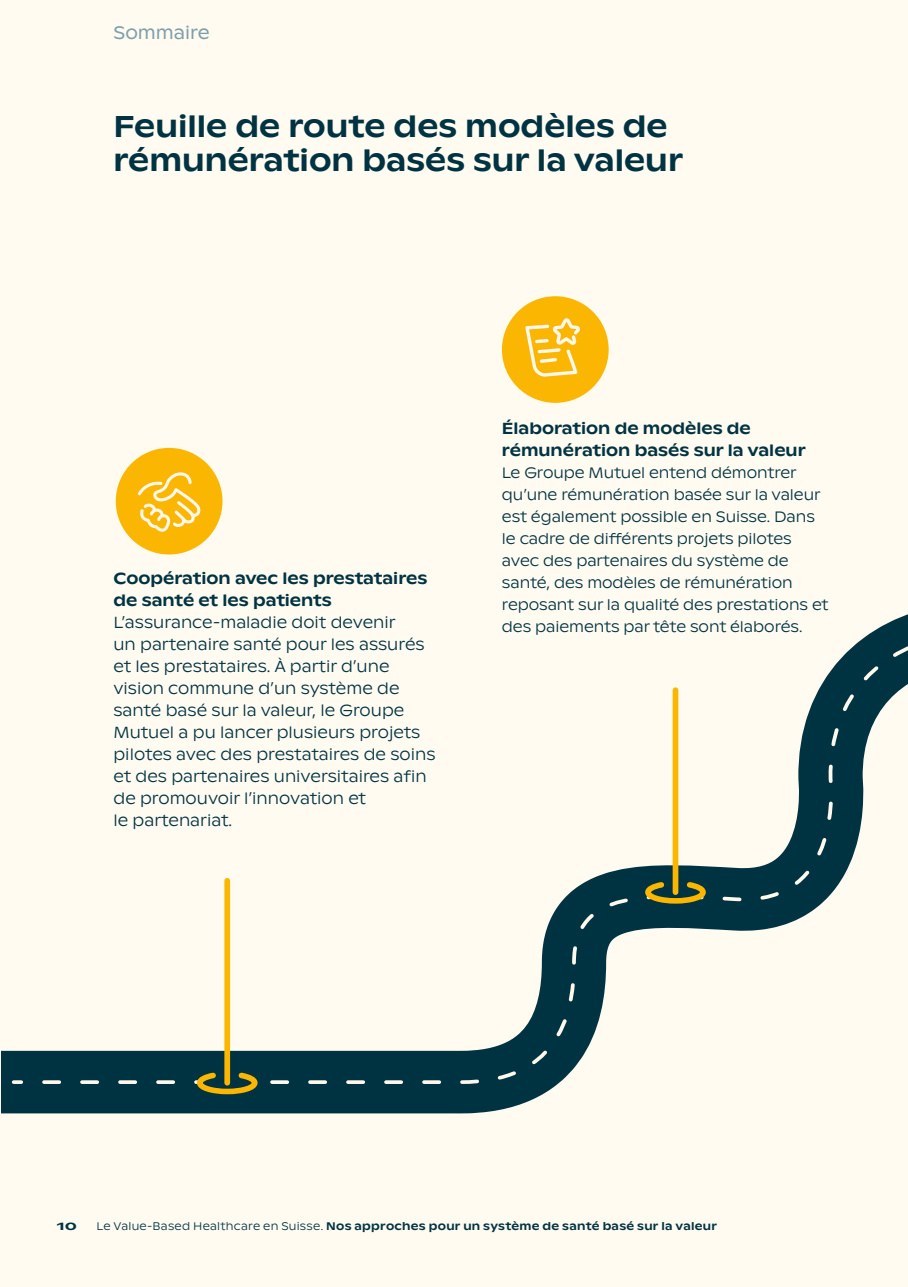
<style>
.page{position:relative;width:908px;height:1287px;background:#fff}
.page>*{position:absolute;margin:0;border:0;box-sizing:border-box;transform-origin:0 0}
.t1{font:500 30px/34px "ABC Ginto Nord";color:#003341}
.t2{font:18px "ABC Ginto Nord";color:#7f9fab}
.t3{font:300 16px/22px "ABC Ginto Nord";color:#003341}
.t4{font:500 16px/22px "ABC Ginto Nord";color:#003341}
.t5{font:300 15px/22px "ABC Ginto Nord";letter-spacing:-.005em;color:#003341}
.t6{font:500 11px "ABC Ginto Nord";letter-spacing:.025em;color:#003341}
.t7{font:500 11px "ABC Ginto Nord";letter-spacing:.025em;color:#003341;scale:1.5 1}
.s1{font-weight:300}
</style>
<div class="page">
<div style="left:0;top:0;width:907px;height:1287px;background:#fffbf1"></div>
<div style="left:2px;top:1050px;width:114px;height:64px;background:#003341"></div>
<svg style="left:14px;top:1080px;width:7px;height:4px"></svg>
<svg style="left:44px;top:1080px;width:65px;height:4px"></svg>
<svg style="left:116px;top:614px;width:791px;height:500px"></svg>
<svg style="left:194px;top:1069px;width:66px;height:28px;background:#505d2d"></svg>
<div style="left:224px;top:881px;width:6px;height:202px;background:#fab600"></div>
<svg style="left:642px;top:878px;width:66px;height:28px;background:#505d2c"></svg>
<div style="left:672px;top:690px;width:6px;height:202px;background:#fab600"></div>
<div style="left:501px;top:296px;width:107px;height:107px;background:#fab600;border-radius:50%"></div>
<svg style="left:525px;top:318px;width:55px;height:59px"></svg>
<div style="left:116px;top:448px;width:106px;height:106px;background:#fab600;border-radius:50%"></div>
<svg style="left:138px;top:472px;width:63px;height:60px"></svg>
<p class="t2" style="left:113px;top:21px;width:98px">Sommaire</p>
<h1 class="t1" style="left:113px;top:109px;width:571px">Feuille de route des modèles de rémunération basés sur la valeur</h1>
<p class="t4" style="left:113px;top:567px;width:315px">Coopération avec les prestataires de santé et les patients</p>
<p class="t3" style="left:113px;top:611px;width:323px">L’assurance-maladie doit devenir<br>un partenaire santé pour les assurés et les prestataires. À partir d’une vision commune d’un système de santé basé sur la valeur, le Groupe Mutuel a pu lancer plusieurs projets pilotes avec des prestataires de soins et des partenaires universitaires afin de promouvoir l’innovation et<br>le partenariat.</p>
<p class="t4" style="left:501px;top:417px;width:305px">Élaboration de modèles de rémunération basés sur la valeur</p>
<p class="t5" style="left:501px;top:461px;width:328px">Le Groupe Mutuel entend démontrer qu’une rémunération basée sur la valeur est également possible en Suisse. Dans le cadre de différents projets pilotes avec des partenaires du système de santé, des modèles de rémunération reposant sur la qualité des prestations et des paiements par tête sont élaborés.</p>
<p class="t7" style="left:57px;top:1220px;width:15px">10</p>
<p class="t6" style="left:96px;top:1220px;width:621px"><span class="s1">Le Value-Based Healthcare en Suisse.</span> Nos approches pour un système de santé basé sur la valeur</p>
</div>
